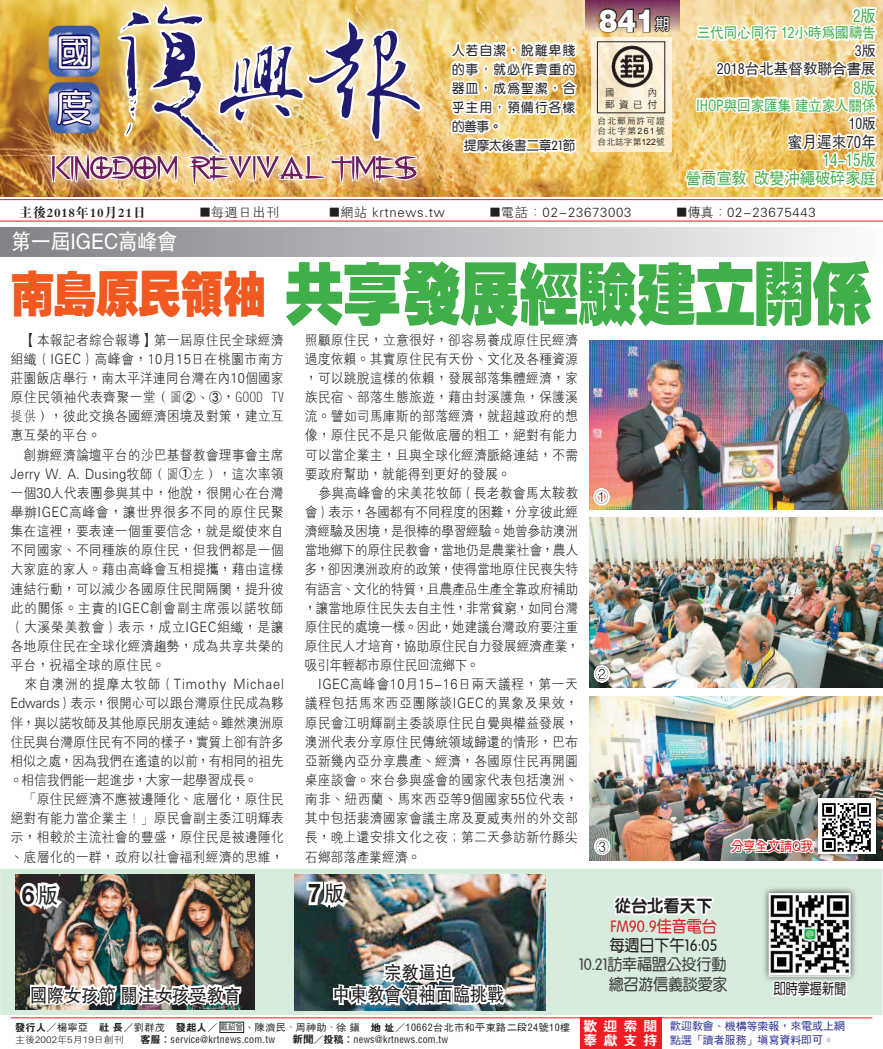
<style>
.page{position:relative;width:883px;height:1049px;background:#fff}
.page>*{position:absolute;margin:0;border:0;box-sizing:border-box;transform-origin:0 0}
.t1{font:67.5px "FZCCHB B51 0";letter-spacing:-.015em;color:#40ae49;scale:.88 1}
.t2{font:37.62px/55.4px "DF Yuan Std W5";color:#fff}
.t3{font:31.25px "FZCCHB B51 0";color:#fff;scale:.9 1}
.t4{font:21.62px "FZHTB B51 0";color:#fff;scale:.91 1}
.t5{font:21.62px "FZHTB B51 0";color:#231f20;scale:.91 1}
.t6{font:18.88px/22.5px "FZHTB B51 0";color:#231f20;text-align:center;scale:.91 1}
.t7{font:17.5px "FZY4 B B51 0";color:#231f20;scale:.93 1}
.t8{font:16.88px/18.1px "FZPHB B51 0";color:#40ae49;text-align:right;scale:.9 1}
.t9{font:16.25px/19.1px "FZY3 B B51 0";letter-spacing:-.015em;color:#3e3e3f;scale:.93 1}
.t10{font:16.25px "FZY3 B B51 0";color:#d1232a;scale:.93 1}
.t11{font:16.25px "FZY3 B B51 0";color:#231f20;scale:.93 1}
.t12{font:16.25px "FZPHB B51 0";color:#231f20;scale:.9 1}
.t13{font:15.25px "FZY3 B B51 0";color:#231f20;scale:.79 1}
.t14{font:15px "FZPHB B51 0";color:#40ae49;scale:.9 1}
.t15{font:15px "FZPHB B51 0";color:#231f20}
.t16{font:15px "FZPHB B51 0";color:#231f20;scale:.9 1}
.t17{font:14.5px "FZPHB B51 0";color:#231f20}
.t18{font:14.12px/19.1px "FZXH1 B B51 0";letter-spacing:.01em;color:#231f20;scale:.91 1}
.t19{font:13.75px/14.4px "FZH4 B B51 0";letter-spacing:.445em;color:#fff}
.t20{font:13.5px "FZY3 B B51 0";color:#ee1d23;scale:.91 1}
.t21{font:13.25px "FZXH1 B B51 0";letter-spacing:.05em;color:#231f20}
.t22{font:13.25px "FZDBSB B51 0";letter-spacing:.05em;color:#231f20}
.t23{font:13.12px/19.1px "FZY3 B B51 0";letter-spacing:.11em;color:#231f20;text-align:justify;scale:.95 1}
.t24{font:13.12px "FZY3 B B51 0";color:#231f20;scale:.95 1}
.t25{font:11.25px/13.5px "FZPHB B51 0";color:#2e3092}
.t26{font:10px "FZPHB B51 0";letter-spacing:.04em;color:#231f20}
.t27{font:10px "FZPHB B51 0";letter-spacing:.02em;color:#231f20}
.t28{font:500 10px/12px "Lin Gothic";color:#231f20;text-align:right}
.t29{font:9.38px "FZXH1 B B51 0";color:#231f20;scale:1.07 1}
.t30{font:500 8.75px/10.5px "Lin Gothic";letter-spacing:.115em;color:#231f20;text-align:justify}
.s1{font-family:"FZPHB B51 0";font-size:16.25px}
.s2{font-family:"Arial";font-weight:400}
.s3{font-size:14.5px}
.s4{font-size:11.38px}
.s5{font-size:48.62px;color:#f15921}
.s6{font-family:"FZFSB B51 0"}
.s7{font-family:"MS P Mincho";font-size:13.12px}
.s8{font-family:"FZH4 B B51 0"}
.s9{font-size:8.88px;color:#3e3e3f}
.s10{font-size:8.75px}
.s11{font-family:"FZH4 B B51 0";font-size:10.62px}
</style>
<div class="page">
<img style="left:0;top:0;width:882px;height:197px">
<svg style="left:670px;top:0;width:9px;height:35px"></svg>
<img style="left:428px;top:0;width:17px;height:179px">
<img style="left:25px;top:129px;width:416px;height:68px">
<img style="left:46px;top:0;width:382px;height:197px">
<hr style="left:0;top:221px;width:882px;height:1px;background:#ee1d23">
<hr style="left:11px;top:1017px;width:861px;height:1px;background:#ee1d23">
<div style="left:579px;top:1018px;width:82px;height:31px;background:#ee1d23"></div>
<hr style="left:0;top:199px;width:882px;height:1px;background:#ee1d23">
<svg style="left:682px;top:4px;width:200px;height:187px"></svg>
<svg style="left:441px;top:0;width:229px;height:156px"></svg>
<div style="left:0;top:227px;width:882px;height:30px;background:linear-gradient(to right,#7f8185,#fafafb)"></div>
<img style="left:589px;top:341px;width:293px;height:168px">
<img style="left:589px;top:517px;width:293px;height:171px">
<img style="left:589px;top:696px;width:293px;height:164px">
<div style="left:0;top:868px;width:882px;height:147px;background:#d8ecdd"></div>
<div style="left:0;top:868px;width:882px;height:148px;border:1px solid #fff"></div>
<svg style="left:591px;top:486px;width:20px;height:21px"></svg>
<svg style="left:591px;top:663px;width:20px;height:21px"></svg>
<svg style="left:592px;top:836px;width:20px;height:21px"></svg>
<img style="left:15px;top:874px;width:239px;height:136px">
<svg style="left:17px;top:879px;width:52px;height:35px;background:#9a9493"></svg>
<img style="left:28px;top:959px;width:217px;height:50px">
<svg style="left:772px;top:983px;width:75px;height:14px"></svg>
<div style="left:761px;top:886px;width:96px;height:97px;background:#231f20;opacity:.75"></div>
<img style="left:770px;top:895px;width:78px;height:80px">
<div style="left:768px;top:893px;width:82px;height:84px;border:1px solid #fff"></div>
<div style="left:811px;top:792px;width:71px;height:69px;background:#231f20;opacity:.75"></div>
<img style="left:818px;top:799px;width:57px;height:55px">
<svg style="left:728px;top:837px;width:86px;height:18px"></svg>
<img style="left:294px;top:874px;width:251px;height:136px">
<img style="left:331px;top:936px;width:177px;height:72px">
<svg style="left:304px;top:877px;width:51px;height:36px;background:#a3a6a4"></svg>
<svg style="left:613px;top:895px;width:101px;height:21px"></svg>
<h2 class="t2" style="left:56px;top:24px;width:55px">國度</h2>
<p class="t23" style="left:452px;top:41px;width:131px">人若自潔，脫離卑賤的事，就必作貴重的器皿，成為聖潔，合乎主用，預備行各樣的善事。</p>
<p class="t24" style="left:464px;top:138px;width:118px">提摩太後書二章21節</p>
<h3 class="t3" style="left:598px;top:2px;width:80px">841<span class="s1">期</span></h3>
<p class="t28" style="left:604px;top:85px;width:54px">內<br>郵資已付</p>
<p class="t30" style="left:597px;top:115px;width:69px">台北郵局許可證台北字第<span class="s2">261</span>號台北誌字第<span class="s2">122</span>號</p>
<p class="t28" style="left:604px;top:85px;width:11px">國</p>
<p class="t8" style="left:852px;top:7px;width:27px">2版</p>
<p class="t14" style="left:696px;top:24px;width:200px">三代同心同行 12小時為國禱告</p>
<p class="t17" style="left:854px;top:42px;width:23px">3版</p>
<p class="t15" style="left:716px;top:60px;width:160px"><span class="s3">2018</span>台北基督教聯合書展</p>
<p class="t8" style="left:852px;top:79px;width:27px">8版</p>
<p class="t14" style="left:696px;top:96px;width:201px">IHOP與回家匯集 建立家人關係</p>
<p class="t16" style="left:848px;top:114px;width:31px">10版</p>
<p class="t12" style="left:787px;top:132px;width:99px">蜜月遲來70年</p>
<p class="t8" style="left:685px;top:151px;width:212px">14-15版<br>營商宣教 改變沖繩破碎家庭</p>
<p class="t22" style="left:19px;top:205px;width:129px">主後2018年10月21日</p>
<p class="t21" style="left:199px;top:205px;width:82px"><span class="s4">■</span>每週日出刊</p>
<p class="t21" style="left:328px;top:205px;width:118px"><span class="s4">■</span>網站 krtnews.tw</p>
<p class="t21" style="left:489px;top:205px;width:143px"><span class="s4">■</span>電話：02-23673003</p>
<p class="t21" style="left:675px;top:205px;width:141px"><span class="s4">■</span>傳真：02-23675443</p>
<h3 class="t4" style="left:12px;top:226px;width:183px">第一屆IGEC高峰會</h3>
<h1 class="t1" style="left:11px;top:253px;width:979px"><span class="s5">南島原民領袖</span>共享發展經驗建立關係</h1>
<p class="t18" style="left:10px;top:330px;width:303px">　【本報記者綜合報導】第一屆原住民全球經濟組織（IGEC）高峰會，10月15日在桃園市南方莊園飯店舉行，南太平洋連同台灣在內10個國家原住民領袖代表齊聚一堂<span class="s6">（圖</span><span class="s7">➁</span><span class="s6">、</span><span class="s7">➂</span><span class="s6">，GOOD TV提供）</span>，彼此交換各國經濟困境及對策，建立互惠互榮的平台。<br>　創辦經濟論壇平台的沙巴基督教會理事會主席<br>Jerry W. A. Dusing牧師<span class="s6">（圖</span><span class="s7">➀</span><span class="s6">左）</span>，這次率領一個30人代表團參與其中，他說，很開心在台灣舉辦IGEC高峰會，讓世界很多不同的原住民聚集在這裡，要表達一個重要信念，就是縱使來自不同國家、不同種族的原住民，但我們都是一個大家庭的家人。藉由高峰會互相提攜，藉由這樣連結行動，可以減少各國原住民間隔閡，提升彼此的關係。主責的IGEC創會副主席張以諾牧師（大溪榮美教會）表示，成立IGEC組織，是讓各地原住民在全球化經濟趨勢，成為共享共榮的平台，祝福全球的原住民。<br>　來自澳洲的提摩太牧師（Timothy Michael<br>Edwards）表示，很開心可以跟台灣原住民成為夥伴，與以諾牧師及其他原民朋友連結。雖然澳洲原住民與台灣原住民有不同的樣子，實質上卻有許多相似之處，因為我們在遙遠的以前，有相同的祖先。相信我們能一起進步，大家一起學習成長。<br>　「原住民經濟不應被邊陲化、底層化，原住民絕對有能力當企業主！」原民會副主委江明輝表示，相較於主流社會的豐盛，原住民是被邊陲化、底層化的一群，政府以社會福利經濟的思維，</p>
<p class="t18" style="left:304px;top:330px;width:304px">照顧原住民，立意很好，卻容易養成原住民經濟過度依賴。其實原住民有天份、文化及各種資源，可以跳脫這樣的依賴，發展部落集體經濟，家族民宿、部落生態旅遊，藉由封溪護魚，保護溪流。譬如司馬庫斯的部落經濟，就超越政府的想像，原住民不是只能做底層的粗工，絕對有能力可以當企業主，且與全球化經濟脈絡連結，不需要政府幫助，就能得到更好的發展。<br>　參與高峰會的宋美花牧師（長老教會馬太鞍教會）表示，各國都有不同程度的困難，分享彼此經濟經驗及困境，是很棒的學習經驗。她曾參訪澳洲當地鄉下的原住民教會，當地仍是農業社會，農人多，卻因澳洲政府的政策，使得當地原住民喪失特有語言、文化的特質，且農產品生產全靠政府補助，讓當地原住民失去自主性，非常貧窮，如同台灣原住民的處境一樣。因此，她建議台灣政府要注重原住民人才培育，協助原住民自力發展經濟產業，吸引年輕都市原住民回流鄉下。<br>　IGEC高峰會10月15-16日兩天議程，第一天議程包括馬來西亞團隊談IGEC的異象及果效，原民會江明輝副主委談原住民自覺與權益發展，澳洲代表分享原住民傳統領域歸還的情形，巴布亞新幾內亞分享農產、經濟，各國原住民再開圓桌座談會。來台參與盛會的國家代表包括澳洲、南非、紐西蘭、馬來西亞等9個國家55位代表，其中包括裴濟國家會議主席及夏威夷州的外交部長，晚上還安排文化之夜；第二天參訪新竹縣尖石鄉部落產業經濟。</p>
<p class="t18" style="left:595px;top:488px;width:16px">①</p>
<p class="t18" style="left:595px;top:665px;width:16px">②</p>
<p class="t18" style="left:595px;top:837px;width:16px">③</p>
<p class="t20" style="left:730px;top:838px;width:91px">分享全文請Q我</p>
<h3 class="t5" style="left:305px;top:878px;width:45px">７版</h3>
<h3 class="t5" style="left:19px;top:880px;width:45px">６版</h3>
<p class="t7" style="left:614px;top:895px;width:106px">從台北看天下</p>
<p class="t10" style="left:610px;top:917px;width:116px">FM90.9佳音電台</p>
<p class="t11" style="left:609px;top:937px;width:118px">每週日下午16:05</p>
<p class="t9" style="left:578px;top:955px;width:161px">10.21訪幸福盟公投行動　　總召游信義談愛家</p>
<h3 class="t6" style="left:333px;top:960px;width:190px">宗教逼迫<br>中東教會領袖面臨挑戰</h3>
<h3 class="t6" style="left:30px;top:982px;width:233px">國際女孩節 關注女孩受教育</h3>
<p class="t13" style="left:773px;top:980px;width:94px">即時掌握新聞</p>
<p class="t26" style="left:15px;top:1021px;width:556px"><span class="s8">發行人</span>／楊寧亞　<span class="s8">社 長</span>／劉群茂　<span class="s8">發起人</span>／ <span class="s9">戴紹曾</span>、陳濟民<span class="s10">、</span>周神助<span class="s10">、</span>徐 鎮　<span class="s8">地 址</span>／10662台北市和平東路二段24號10樓</p>
<p class="t29" style="left:15px;top:1034px;width:103px">主後2002年5月19日創刊</p>
<p class="t26" style="left:141px;top:1034px;width:136px"><span class="s8">客服：</span>service@krtnews.com.tw</p>
<p class="t27" style="left:292px;top:1034px;width:157px"><span class="s11">新聞</span><span class="s8">／投稿：</span>news@krtnews.com.tw</p>
<p class="t19" style="left:583px;top:1019px;width:76px">歡迎索閱奉獻支持</p>
<p class="t25" style="left:670px;top:1019px;width:176px">歡迎教會、機構等索報，來電或上網點選「讀者服務」填寫資料即可。</p>
</div>
